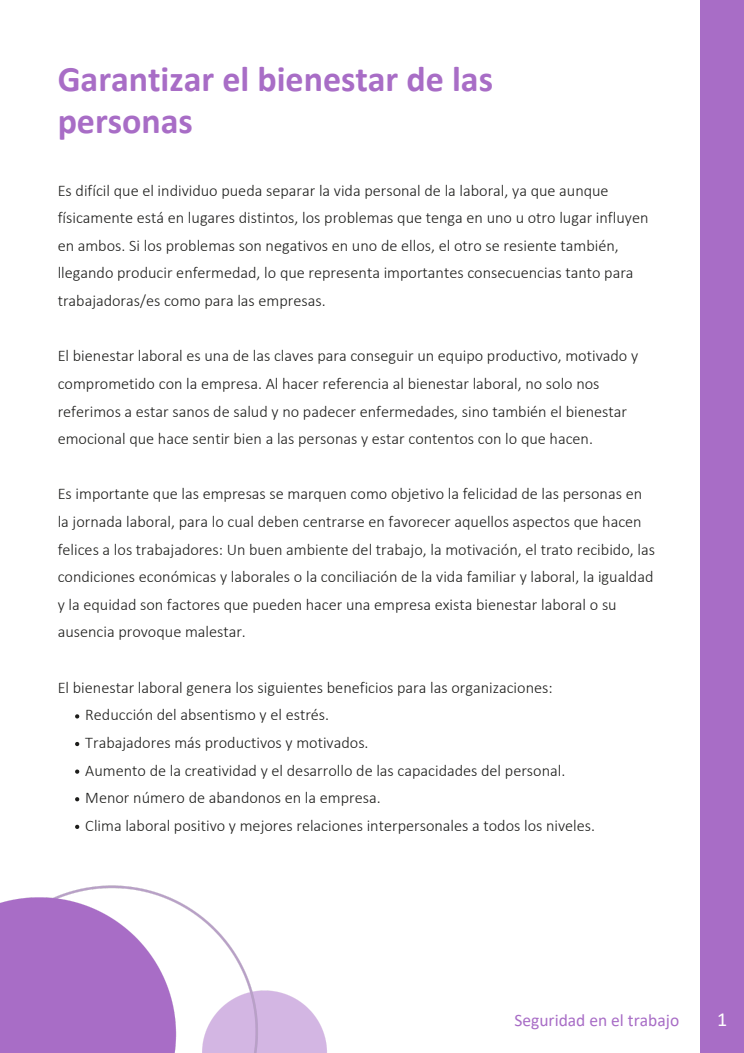
<style>
.page{position:relative;width:744px;height:1053px;background:#fff}
.page>*{position:absolute;margin:0;border:0;box-sizing:border-box;transform-origin:0 0}
.t1{font:700 36px/42px "Calibri";color:#a86dc6}
.t2{font:20px "Calibri";color:#fff}
.t3{font:17.48px "Calibri";color:#a86dc6}
.t4{font:300 16.24px/27.6px "Calibri";color:#1d1d1b}
</style>
<div class="page">
<img style="left:0;top:715px;width:327px;height:337px">
<div style="left:700px;top:0;width:44px;height:1052px;background:#a86dc6"></div>
<svg style="left:75px;top:714px;width:4px;height:4px"></svg>
<svg style="left:75px;top:742px;width:4px;height:4px"></svg>
<svg style="left:75px;top:769px;width:4px;height:4px"></svg>
<svg style="left:75px;top:797px;width:4px;height:4px"></svg>
<svg style="left:75px;top:824px;width:4px;height:5px"></svg>
<p class="t1" style="left:58px;top:61px;width:437px">Garantizar el bienestar de las personas</p>
<p class="t4" style="left:58px;top:178px;width:592px">Es difícil que el individuo pueda separar la vida personal de la laboral, ya que aunque físicamente está en lugares distintos, los problemas que tenga en uno u otro lugar influyen en ambos. Si los problemas son negativos en uno de ellos, el otro se resiente también, llegando producir enfermedad, lo que representa importantes consecuencias tanto para trabajadoras/es como para las empresas.</p>
<p class="t4" style="left:58px;top:343px;width:582px">El bienestar laboral es una de las claves para conseguir un equipo productivo, motivado y comprometido con la empresa. Al hacer referencia al bienestar laboral, no solo nos referimos a estar sanos de salud y no padecer enfermedades, sino también el bienestar emocional que hace sentir bien a las personas y estar contentos con lo que hacen.</p>
<p class="t4" style="left:58px;top:481px;width:599px">Es importante que las empresas se marquen como objetivo la felicidad de las personas en la jornada laboral, para lo cual deben centrarse en favorecer aquellos aspectos que hacen felices a los trabajadores: Un buen ambiente del trabajo, la motivación, el trato recibido, las condiciones económicas y laborales o la conciliación de la vida familiar y laboral, la igualdad y la equidad son factores que pueden hacer una empresa exista bienestar laboral o su ausencia provoque malestar.</p>
<p class="t4" style="left:58px;top:674px;width:497px">El bienestar laboral genera los siguientes beneficios para las organizaciones:</p>
<p class="t4" style="left:85px;top:702px;width:245px">Reducción del absentismo y el estrés.</p>
<p class="t4" style="left:85px;top:730px;width:285px">Trabajadores más productivos y motivados.</p>
<p class="t4" style="left:85px;top:757px;width:482px">Aumento de la creatividad y el desarrollo de las capacidades del personal.</p>
<p class="t4" style="left:85px;top:785px;width:297px">Menor número de abandonos en la empresa.</p>
<p class="t4" style="left:85px;top:812px;width:511px">Clima laboral positivo y mejores relaciones interpersonales a todos los niveles.</p>
<h1 class="t3" style="left:514px;top:1012px;width:166px">Seguridad en el trabajo</h1>
<p class="t2" style="left:717px;top:1011px;width:12px">1</p>
</div>
